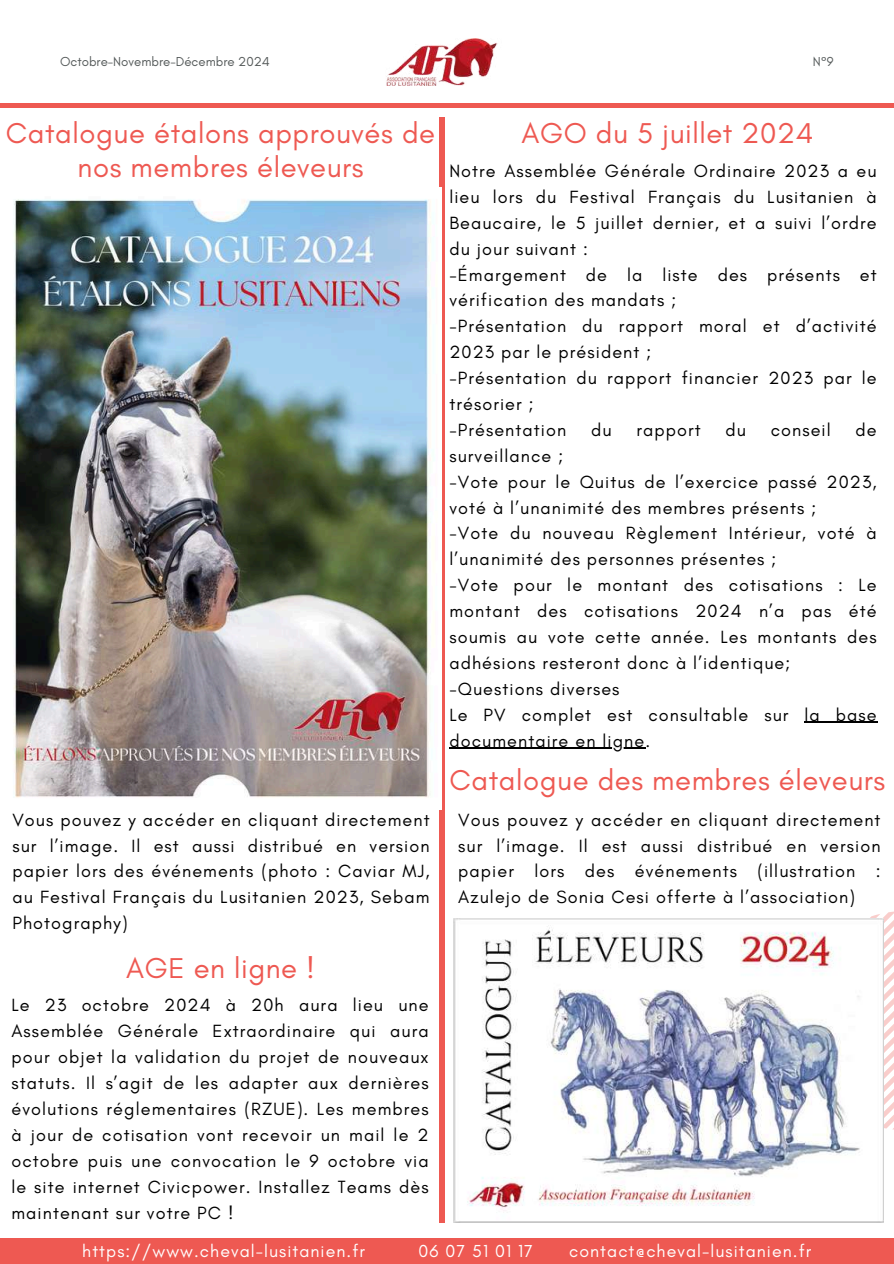
<style>
.page{position:relative;width:894px;height:1264px;background:#fff}
.page>*{position:absolute;margin:0;border:0;box-sizing:border-box;transform-origin:0 0}
.t1{font:29.25px/33.8px "Glacial Indifference";letter-spacing:.02em;color:#ee5952;text-align:center}
.t2{font:18px/25.8px "Glacial Indifference";letter-spacing:.06em;color:#000;text-align:justify}
.t3{font:17.7px "Glacial Indifference";letter-spacing:.06em;color:#fff}
.t4{font:13.2px "Glacial Indifference";color:#565b5b}
</style>
<div class="page">
<div style="left:0;top:1238px;width:893px;height:25px;background:#ee5952"></div>
<div style="left:0;top:103px;width:893px;height:5px;background:#ee5952"></div>
<svg style="left:870px;top:911px;width:23px;height:219px"></svg>
<svg style="left:439px;top:117px;width:6px;height:1105px;background:#ef6c66"></svg>
<img style="left:386px;top:38px;width:112px;height:47px">
<img style="left:13px;top:188px;width:428px;height:621px">
<hr style="left:804px;top:721px;width:73px;height:2px;background:#000">
<hr style="left:449px;top:747px;width:196px;height:1px;background:#000">
<img style="left:453px;top:918px;width:430px;height:304px">
<p class="t4" style="left:60px;top:54px;width:211px">Octobre-Novembre-Décembre 2024</p>
<p class="t4" style="left:812px;top:54px;width:22px">N°9</p>
<h1 class="t1" style="left:6px;top:116px;width:430px">Catalogue étalons approuvés de nos membres éleveurs</h1>
<p class="t2" style="left:12px;top:806px;width:418px">Vous pouvez y accéder en cliquant directement sur l’image. Il est aussi distribué en version papier lors des événements (photo : Caviar MJ, au Festival Français du Lusitanien 2023, Sebam Photography)</p>
<h1 class="t1" style="left:126px;top:950px;width:190px">AGE en ligne !</h1>
<p class="t2" style="left:11px;top:992px;width:418px">Le 23 octobre 2024 à 20h aura lieu une Assemblée Générale Extraordinaire qui aura pour objet la validation du projet de nouveaux statuts. Il s’agit de les adapter aux dernières évolutions réglementaires (RZUE). Les membres à jour de cotisation vont recevoir un mail le 2 octobre puis une convocation le 9 octobre via le site internet Civicpower. Installez Teams dès maintenant sur votre PC !</p>
<h1 class="t1" style="left:521px;top:116px;width:293px">AGO du 5 juillet 2024</h1>
<p class="t2" style="left:449px;top:158px;width:429px;text-align:left">Notre Assemblée Générale Ordinaire 2023 a eu lieu lors du Festival Français du Lusitanien à Beaucaire, le 5 juillet dernier, et a suivi l’ordre du jour suivant :<br>-Émargement de la liste des présents et vérification des mandats ;<br>-Présentation du rapport moral et d’activité 2023 par le président ;<br>-Présentation du rapport financier 2023 par le trésorier ;<br>-Présentation</p>
<p class="t2" style="left:591px;top:416px;width:22px">du</p>
<p class="t2" style="left:636px;top:416px;width:66px">rapport</p>
<p class="t2" style="left:725px;top:416px;width:22px">du</p>
<p class="t2" style="left:770px;top:416px;width:62px">conseil</p>
<p class="t2" style="left:855px;top:416px;width:23px">de</p>
<p class="t2" style="left:449px;top:442px;width:429px;text-align:left">surveillance ;<br>-Vote pour le Quitus de l’exercice passé 2023, voté à l’unanimité des membres présents ;<br>-Vote du nouveau Règlement Intérieur, voté à l’unanimité des personnes présentes ;<br>-Vote pour le montant des cotisations : Le montant des cotisations 2024 n’a pas été soumis au vote cette année. Les montants des adhésions resteront donc à l’identique; -Questions diverses<br>Le PV complet est consultable sur la base documentaire en ligne.</p>
<h1 class="t1" style="left:449px;top:762px;width:437px">Catalogue des membres éleveurs</h1>
<p class="t2" style="left:458px;top:806px;width:423px">Vous pouvez y accéder en cliquant directement sur l’image. Il est aussi distribué en version papier lors des événements (illustration :<br>Azulejo de Sonia Cesi offerte à l’association)</p>
<p class="t3" style="left:82px;top:1240px;width:284px">https://www.cheval-lusitanien.fr</p>
<p class="t3" style="left:418px;top:1240px;width:116px">06 07 51 01 17</p>
<p class="t3" style="left:569px;top:1240px;width:243px">contact@cheval-lusitanien.fr</p>
</div>
